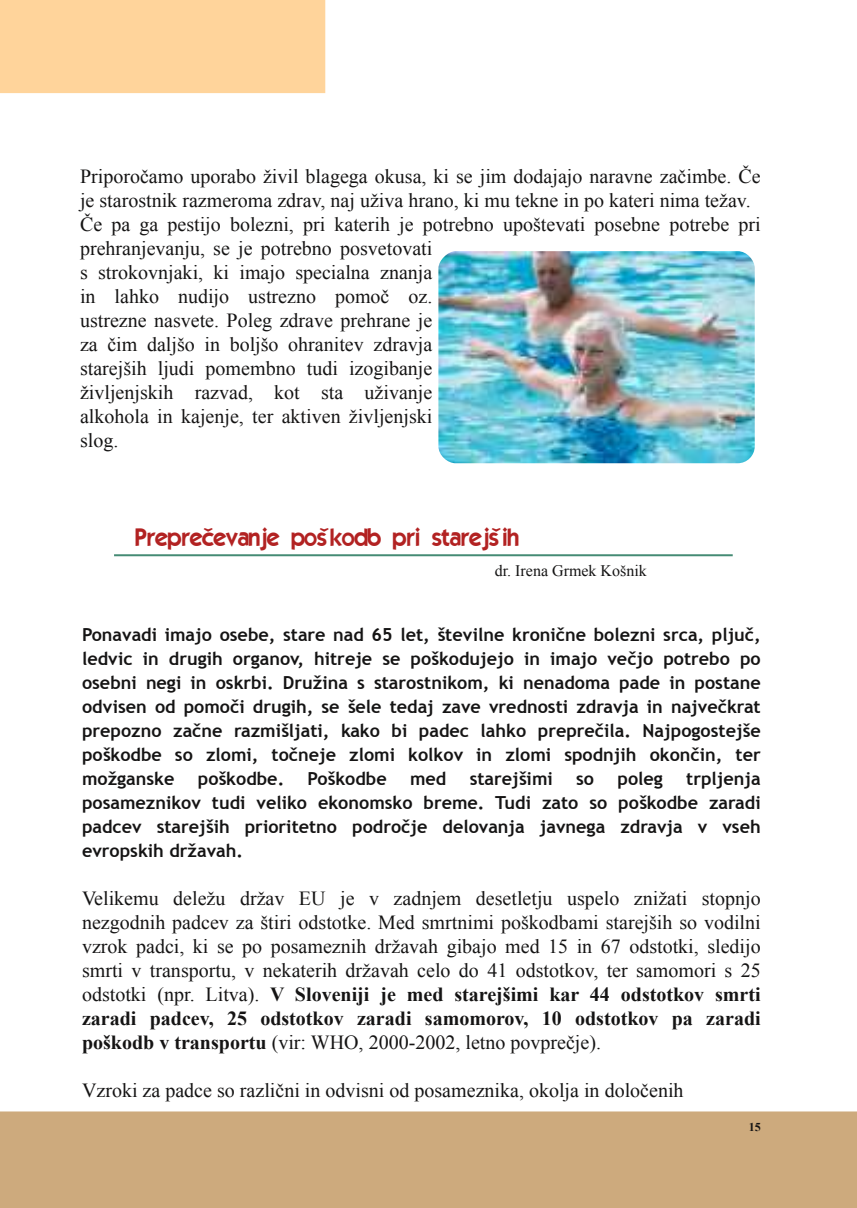
<style>
.page{position:relative;width:857px;height:1208px;background:#fff}
.page>*{position:absolute;margin:0;border:0;box-sizing:border-box;transform-origin:0 0}
.t1{font:24px "Elegance";color:#b22222}
.t2{font:20px/24px "Times New Roman";color:#151414}
.t3{font:700 18px/24px "Trebuchet MS";color:#151414;text-align:justify}
.t4{font:16px "Times New Roman";color:#151414}
.t5{font:700 12px "Times New Roman";color:#151414}
.s1{font-weight:700}
</style>
<div class="page">
<div style="left:0;top:1111px;width:856px;height:97px;background:#cdaa7d"></div>
<div style="left:0;top:0;width:325px;height:93px;background:#ffd49b"></div>
<img style="left:438px;top:251px;width:316px;height:212px">
<hr style="left:114px;top:554px;width:618px;height:2px;background:#458b74">
<p class="t2" style="left:80px;top:164px;width:681px">Priporočamo uporabo živil blagega okusa, ki se jim dodajajo naravne začimbe. Če je starostnik razmeroma zdrav, naj uživa hrano, ki mu tekne in po kateri nima težav.<br>Če pa ga pestijo bolezni, pri katerih je potrebno upoštevati posebne potrebe pri prehranjevanju, se je potrebno posvetovati<br>s strokovnjaki, ki imajo specialna znanja<br>in lahko nudijo ustrezno pomoč oz.<br>ustrezne nasvete. Poleg zdrave prehrane je<br>za čim daljšo in boljšo ohranitev zdravja<br>starejših ljudi pomembno tudi izogibanje<br>življenjskih razvad, kot sta uživanje<br>alkohola in kajenje, ter aktiven življenjski<br>slog.</p>
<p class="t1" style="left:136px;top:522px;width:384px">Preprečevanje poškodb pri starejših</p>
<p class="t4" style="left:494px;top:562px;width:153px">dr. Irena Grmek Košnik</p>
<p class="t3" style="left:82px;top:622px;width:679px">Ponavadi imajo osebe, stare nad 65 let, številne kronične bolezni srca, pljuč, ledvic in drugih organov, hitreje se poškodujejo in imajo večjo potrebo po osebni negi in oskrbi. Družina s starostnikom, ki nenadoma pade in postane odvisen od pomoči drugih, se šele tedaj zave vrednosti zdravja in največkrat prepozno začne razmišljati, kako bi padec lahko preprečila. Najpogostejše poškodbe so zlomi, točneje zlomi kolkov in zlomi spodnjih okončin, ter možganske</p>
<p class="t3" style="left:82px;top:766px;width:679px;text-indent:604px">trpljenja posameznikov tudi veliko ekonomsko breme. Tudi zato so poškodbe zaradi padcev starejših prioritetno področje delovanja javnega zdravja v vseh evropskih državah.</p>
<p class="t2" style="left:82px;top:886px;width:679px;text-align:justify">Velikemu deležu držav EU je v zadnjem desetletju uspelo znižati stopnjo nezgodnih padcev za štiri odstotke. Med smrtnimi poškodbami starejših so vodilni vzrok padci, ki se po posameznih državah gibajo med 15 in 67 odstotki, sledijo smrti v transportu, v nekaterih državah celo do 41 odstotkov, ter samomori s 25 odstotki (npr. Litva). <span class="s1">V Sloveniji je med starejšimi kar 44 odstotkov smrti zaradi padcev, 25 odstotkov zaradi samomorov, 10 odstotkov pa zaradi poškodb v transportu</span> (vir: WHO, 2000-2002, letno povprečje).</p>
<p class="t2" style="left:82px;top:1078px;width:602px">Vzroki za padce so različni in odvisni od posameznika, okolja in določenih</p>
<p class="t3" style="left:198px;top:766px;width:88px">poškodbe.</p>
<p class="t3" style="left:307px;top:766px;width:80px">Poškodbe</p>
<p class="t3" style="left:410px;top:766px;width:38px">med</p>
<p class="t3" style="left:469px;top:766px;width:85px">starejšimi</p>
<p class="t3" style="left:576px;top:766px;width:19px">so</p>
<p class="t3" style="left:617px;top:766px;width:47px">poleg</p>
<p class="t5" style="left:748px;top:1119px;width:13px">15</p>
</div>
